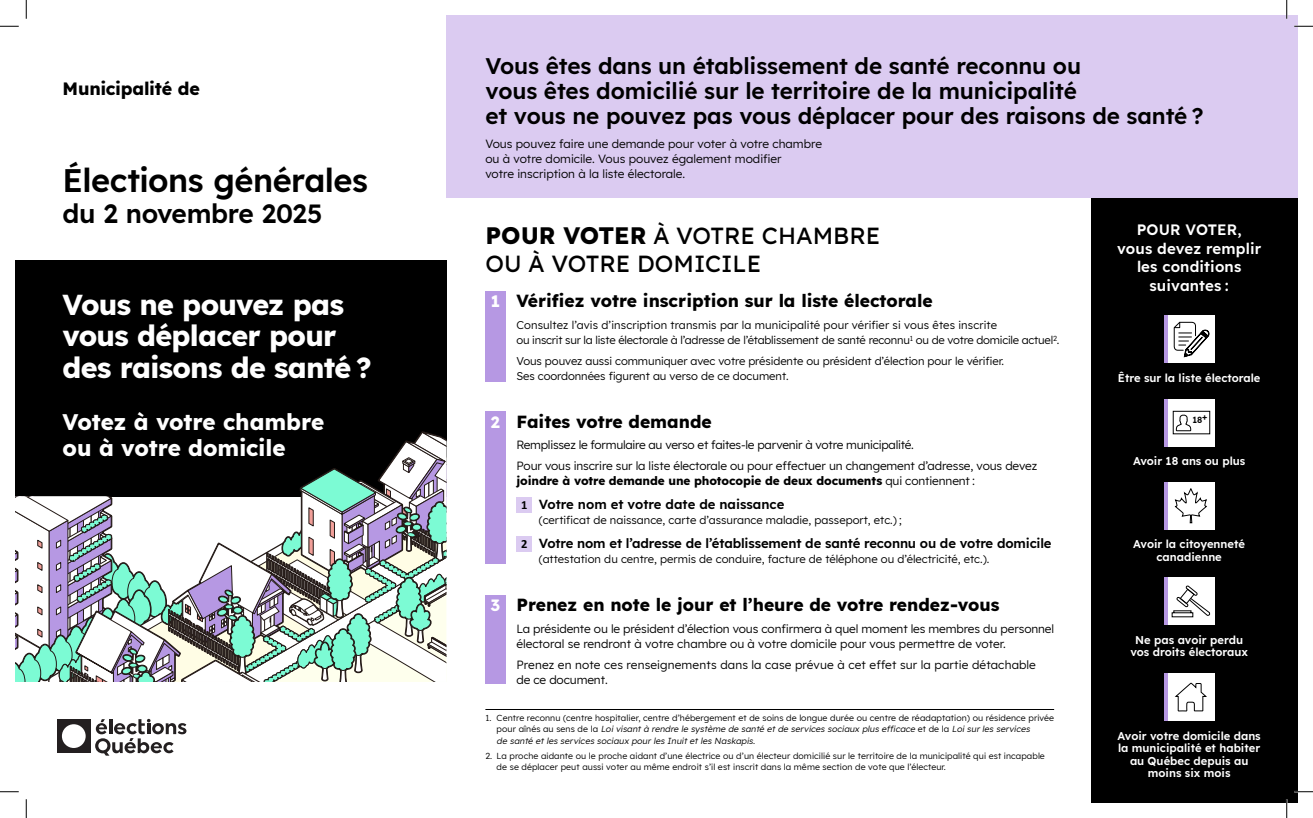
<style>
.page{position:relative;width:1313px;height:818px;background:#fff}
.page>*{position:absolute;margin:0;border:0;box-sizing:border-box;transform-origin:0 0}
.t1{font:600 32.5px "Lexend";letter-spacing:-.015em;color:#000}
.H1_suite{font:700 28.75px/31.2px "Lexend";letter-spacing:-.025em;color:#fff}
.t2{font:600 26.25px "Lexend";letter-spacing:-.015em;color:#000}
.t3{font:500 23.75px/28.8px "Lexend";color:#000}
.t4{font:600 22.5px/25px "Lexend";letter-spacing:-.005em;color:#000}
.H1_suite-2{font:700 22.5px/26.2px "Lexend";letter-spacing:-.005em;color:#fff}
.t5{font:700 17.75px "Lexend";letter-spacing:-.02em;color:#000}
.t6{font:700 17.5px "Lexend";color:#000}
.t7{font:700 16.25px "Lexend";color:#fff}
.t8{font:600 15px/18.8px "Lexend";letter-spacing:.01em;color:#fff;text-align:center}
.t9{font:600 13.12px "Lexend";letter-spacing:-.01em;color:#000}
.t10{font:700 12.5px "Calibri";color:#000}
.t11{font:11.88px/15px "Lexend";letter-spacing:-.01em;color:#000}
.t12{font:11.88px/15px "Lexend";letter-spacing:.01em;color:#000}
.t13{font:11.25px/15px "Lexend";letter-spacing:-.005em;color:#000}
.t14{font:600 11.25px/12.5px "Lexend";color:#fff;text-align:center}
.Note_bas_de_page{font:8.75px/11.2px "Lexend";letter-spacing:.01em;color:#000}
.t15{font:600 8.75px "Lexend";color:#000}
.s1{font-weight:700}
.s2{font-style:italic}
</style>
<div class="page">
<div style="left:1091px;top:197px;width:207px;height:605px;background:#000"></div>
<div style="left:15px;top:260px;width:431px;height:236px;background:#000"></div>
<div style="left:446px;top:15px;width:852px;height:182px;background:#dbcbf1"></div>
<svg style="left:15px;top:431px;width:431px;height:251px"></svg>
<div style="left:57px;top:719px;width:34px;height:34px;background:#231f20"></div>
<svg style="left:95px;top:718px;width:91px;height:37px"></svg>
<div style="left:62px;top:724px;width:24px;height:24px;background:#fff;border-radius:50%"></div>
<div style="left:516px;top:497px;width:16px;height:15px;background:#dbcbf1"></div>
<div style="left:516px;top:535px;width:16px;height:16px;background:#dbcbf1"></div>
<div style="left:1167px;top:316px;width:48px;height:47px;background:#fff"></div>
<svg style="left:1173px;top:321px;width:36px;height:36px"></svg>
<hr style="left:1164px;top:316px;width:3px;height:47px;background:#b698e3">
<div style="left:1167px;top:399px;width:48px;height:47px;background:#fff"></div>
<div style="left:1172px;top:411px;width:38px;height:23px;border:1px solid #000"></div>
<svg style="left:1175px;top:414px;width:16px;height:17px"></svg>
<hr style="left:1164px;top:399px;width:3px;height:47px;background:#b698e3">
<div style="left:1167px;top:482px;width:47px;height:47px;background:#fff"></div>
<svg style="left:1174px;top:488px;width:33px;height:35px"></svg>
<svg style="left:1164px;top:482px;width:3px;height:47px"></svg>
<div style="left:1167px;top:577px;width:47px;height:48px;background:#fff"></div>
<svg style="left:1171px;top:585px;width:38px;height:32px"></svg>
<svg style="left:1164px;top:577px;width:3px;height:48px"></svg>
<div style="left:485px;top:291px;width:20px;height:90px;background:#b698e3"></div>
<div style="left:485px;top:595px;width:20px;height:89px;background:#b698e3"></div>
<div style="left:485px;top:411px;width:20px;height:153px;background:#b698e3"></div>
<div style="left:1167px;top:673px;width:47px;height:47px;background:#fff"></div>
<svg style="left:1175px;top:682px;width:32px;height:29px"></svg>
<svg style="left:1164px;top:673px;width:3px;height:47px"></svg>
<hr style="left:485px;top:709px;width:569px;height:1px;background:#000">
<svg style="left:0;top:25px;width:19px;height:2px"></svg>
<svg style="left:1294px;top:25px;width:18px;height:2px"></svg>
<svg style="left:0;top:791px;width:19px;height:1px"></svg>
<svg style="left:1294px;top:790px;width:18px;height:2px"></svg>
<svg style="left:25px;top:0;width:2px;height:19px"></svg>
<svg style="left:25px;top:799px;width:2px;height:19px"></svg>
<svg style="left:1286px;top:0;width:1px;height:19px"></svg>
<svg style="left:1285px;top:799px;width:2px;height:19px"></svg>
<h1 class="t5" style="left:63px;top:74px;width:139px">Municipalité de</h1>
<h1 class="t1" style="left:63px;top:156px;width:307px">Élections générales</h1>
<h1 class="t2" style="left:63px;top:194px;width:261px">du 2 novembre 2025</h1>
<p class="H1_suite" style="left:63px;top:287px;width:310px">Vous ne pouvez pas vous déplacer pour des raisons de santé ?</p>
<p class="H1_suite-2" style="left:63px;top:407px;width:263px">Votez à votre chambre ou à votre domicile</p>
<h2 class="t4" style="left:485px;top:51px;width:719px">Vous êtes dans un établissement de santé reconnu ou<br>vous êtes domicilié sur le territoire de la municipalité<br>et vous ne pouvez pas vous déplacer pour des raisons de santé ?</h2>
<p class="t11" style="left:485px;top:135px;width:338px">Vous pouvez faire une demande pour voter à votre chambre ou à votre domicile. Vous pouvez également modifier<br>votre inscription à la liste électorale.</p>
<p class="t3" style="left:485px;top:219px;width:396px"><span class="s1">POUR VOTER</span> À VOTRE CHAMBRE<br>OU À VOTRE DOMICILE</p>
<h3 class="t6" style="left:516px;top:287px;width:418px">Vérifiez votre inscription sur la liste électorale</h3>
<p class="t13" style="left:516px;top:316px;width:544px">Consultez l’avis d’inscription transmis par la municipalité pour vérifier si vous êtes inscrite<br>ou inscrit sur la liste électorale à l’adresse de l’établissement de santé reconnu<sup>1</sup> ou de votre domicile actuel<sup>2</sup>.</p>
<p class="t13" style="left:516px;top:352px;width:489px">Vous pouvez aussi communiquer avec votre présidente ou président d’élection pour le vérifier.<br>Ses coordonnées figurent au verso de ce document.</p>
<h3 class="t6" style="left:516px;top:407px;width:197px">Faites votre demande</h3>
<p class="t11" style="left:516px;top:436px;width:399px">Remplissez le formulaire au verso et faites-le parvenir à votre municipalité.</p>
<p class="t11" style="left:516px;top:457px;width:522px">Pour vous inscrire sur la liste électorale ou pour effectuer un changement d’adresse, vous devez <span class="s1">joindre à votre demande une photocopie de deux documents</span> qui contiennent :</p>
<p class="t10" style="left:521px;top:496px;width:8px">1</p>
<p class="t9" style="left:539px;top:494px;width:247px">Votre nom et votre date de naissance</p>
<p class="t13" style="left:539px;top:511px;width:364px">(certificat de naissance, carte d’assurance maladie, passeport, etc.) ;</p>
<p class="t10" style="left:521px;top:535px;width:8px">2</p>
<p class="t9" style="left:539px;top:533px;width:514px">Votre nom et l’adresse de l’établissement de santé reconnu ou de votre domicile</p>
<p class="t13" style="left:539px;top:550px;width:452px">(attestation du centre, permis de conduire, facture de téléphone ou d’électricité, etc.).</p>
<h3 class="t7" style="left:491px;top:288px;width:11px">1</h3>
<h3 class="t7" style="left:491px;top:408px;width:10px">2</h3>
<h3 class="t7" style="left:490px;top:592px;width:11px">3</h3>
<h3 class="t6" style="left:516px;top:591px;width:484px">Prenez en note le jour et l’heure de votre rendez-vous</h3>
<p class="t11" style="left:516px;top:620px;width:539px">La présidente ou le président d’élection vous confirmera à quel moment les membres du personnel électoral se rendront à votre chambre ou à votre domicile pour vous permettre de voter.</p>
<p class="t12" style="left:516px;top:656px;width:521px">Prenez en note ces renseignements dans la case prévue à cet effet sur la partie détachable de ce document.</p>
<p class="Note_bas_de_page" style="left:496px;top:711px;width:559px;text-indent:-11px">1. Centre reconnu (centre hospitalier, centre d’hébergement et de soins de longue durée ou centre de réadaptation) ou résidence privée p o u r a î n é s a u s e n s d e l a <span class="s2">Loi visant à rendre le système de santé et de services sociaux plus efficace</span> e t d e l a <span class="s2">Loi sur les services<br>de santé et les services sociaux pour les Inuit et les Naskapis</span>.</p>
<p class="Note_bas_de_page" style="left:496px;top:749px;width:550px;text-indent:-11px">2. La proche aidante ou le proche aidant d’une électrice ou d’un électeur domicilié sur le territoire de la municipalité qui est incapable de se déplacer peut aussi voter au même endroit s’il est inscrit dans la même section de vote que l’électeur.</p>
<p class="t8" style="left:1117px;top:219px;width:146px">POUR VOTER,<br>vous devez remplir les conditions suivantes :</p>
<p class="t14" style="left:1117px;top:371px;width:144px">Être sur la liste électorale</p>
<p class="t15" style="left:1192px;top:413px;width:17px">18+</p>
<p class="t14" style="left:1133px;top:454px;width:114px">Avoir 18 ans ou plus</p>
<p class="t14" style="left:1133px;top:537px;width:113px">Avoir la citoyenneté canadienne</p>
<p class="t14" style="left:1130px;top:632px;width:119px">Ne pas avoir perdu vos droits électoraux</p>
<p class="t14" style="left:1117px;top:728px;width:145px">Avoir votre domicile dans la municipalité et habiter au Québec depuis au moins six mois</p>
</div>
